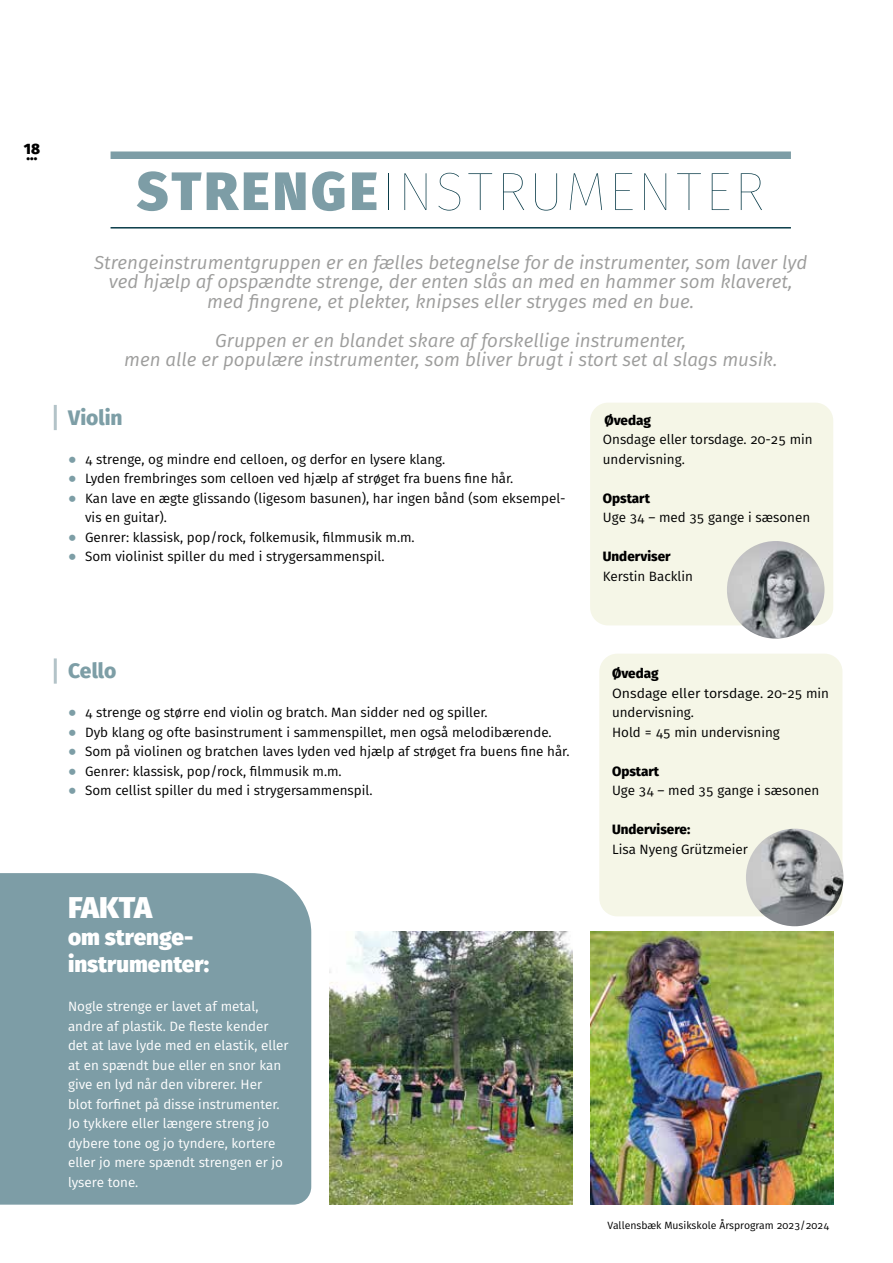
<style>
.page{position:relative;width:893px;height:1263px;background:#fff}
.page>*{position:absolute;margin:0;border:0;box-sizing:border-box;transform-origin:0 0}
.t1{font:54px "Fira Sans Hair";letter-spacing:.045em;color:#0a3c49}
.t2{font:800 30px "Fira Sans";letter-spacing:-.025em;color:#fff}
.t3{font:800 22.5px/27px "Fira Sans";color:#fff}
.t4{font:800 21px "Fira Sans";letter-spacing:-.005em;color:#7d9ea6}
.t5{font:italic 18.75px/19.5px "Fira Sans";color:#9d9d9c;text-align:center}
.t6{font:800 15px "Fira Sans";color:#000}
.t7{font:13.5px/19.5px "Fira Sans";color:#000}
.t8{font:13.5px/19.5px "Fira Sans";color:#fff}
.t9{font:13.5px/19.5px "Fira Sans";color:#000;scale:1.05 1}
.t10{font:800 13.5px "Fira Sans";color:#000}
.t11{font:10.5px "Fira Sans";color:#000}
.s1{font-family:"Fira Sans";font-weight:800;color:#7d9da6}
.s2{color:#7d9ea6}
</style>
<div class="page">
<div style="left:111px;top:151px;width:680px;height:8px;background:#7d9da6"></div>
<hr style="left:111px;top:227px;width:680px;height:2px;background:#0a3c49">
<hr style="left:54px;top:405px;width:3px;height:25px;background:#b3c3c8">
<hr style="left:54px;top:658px;width:3px;height:26px;background:#b3c3c8">
<div style="left:590px;top:403px;width:243px;height:222px;background:#f5f6e7;border-radius:18px"></div>
<img style="left:727px;top:541px;width:97px;height:98px;border-radius:49px">
<div style="left:599px;top:654px;width:243px;height:262px;background:#f5f6e7;border-radius:18px"></div>
<img style="left:746px;top:829px;width:97px;height:97px;border-radius:49px">
<img style="left:329px;top:932px;width:243px;height:273px">
<img style="left:590px;top:932px;width:243px;height:273px">
<div style="left:0;top:873px;width:311px;height:332px;background:#7d9da6"></div>
<p class="t6" style="left:24px;top:142px;width:18px">18...</p>
<h1 class="t1" style="left:137px;top:153px;width:629px"><span class="s1">STRENGE</span>INSTRUMENTER</h1>
<h3 class="t5" style="left:94px;top:252px;width:715px">Strengeinstrumentgruppen er en fælles betegnelse for de instrumenter, som laver lyd ved hjælp af opspændte strenge, der enten slås an med en hammer som klaveret, med fingrene, et plekter, knipses eller stryges med en bue.</h3>
<h3 class="t5" style="left:124px;top:330px;width:655px">Gruppen er en blandet skare af forskellige instrumenter,<br>men alle er populære instrumenter, som bliver brugt i stort set al slags musik.</h3>
<h3 class="t4" style="left:68px;top:399px;width:56px">Violin</h3>
<p class="t7" style="left:68px;top:449px;width:377px"><span class="s2">⦁</span> 4 strenge, og mindre end celloen, og derfor en lysere klang.</p>
<p class="t7" style="left:68px;top:468px;width:445px"><span class="s2">⦁</span> Lyden frembringes som celloen ved hjælp af strøget fra buens fine hår.</p>
<p class="t7" style="left:68px;top:488px;width:499px"><span class="s2">⦁</span> Kan lave en ægte glissando (ligesom basunen), har ingen bånd (som eksempel-</p>
<p class="t7" style="left:85px;top:507px;width:82px">vis en guitar).</p>
<p class="t7" style="left:68px;top:527px;width:347px"><span class="s2">⦁</span> Genrer: klassisk, pop/rock, folkemusik, filmmusik m.m.</p>
<p class="t7" style="left:68px;top:546px;width:317px"><span class="s2">⦁</span> Som violinist spiller du med i strygersammenspil.</p>
<p class="t10" style="left:604px;top:408px;width:48px">Øvedag</p>
<p class="t7" style="left:603px;top:429px;width:211px">Onsdage eller torsdage. 20-25 min undervisning.</p>
<p class="t10" style="left:603px;top:486px;width:49px">Opstart</p>
<p class="t7" style="left:603px;top:507px;width:209px">Uge 34 – med 35 gange i sæsonen</p>
<p class="t10" style="left:603px;top:545px;width:69px">Underviser</p>
<p class="t7" style="left:603px;top:566px;width:92px">Kerstin Backlin</p>
<h3 class="t4" style="left:68px;top:653px;width:50px">Cello</h3>
<p class="t7" style="left:68px;top:702px;width:502px"><span class="s2">⦁</span> 4 strenge og større end violin og bratch. Man sidder ned og spiller.<br><span class="s2">⦁</span> Dyb klang og ofte basinstrument i sammenspillet, men også melodibærende.<br><span class="s2">⦁</span> Som på violinen og bratchen laves lyden ved hjælp af strøget fra buens fine hår. <span class="s2">⦁</span> Genrer: klassisk, pop/rock, filmmusik m.m.<br><span class="s2">⦁</span> Som cellist spiller du med i strygersammenspil.</p>
<h2 class="t2" style="left:68px;top:881px;width:86px">FAKTA</h2>
<h3 class="t3" style="left:68px;top:922px;width:143px">om strenge&shy;instrumenter:</h3>
<p class="t8" style="left:68px;top:996px;width:222px">Nogle strenge er lavet af metal, andre af plastik. De fleste kender det at lave lyde med en elastik, eller at en spændt bue eller en snor kan give en lyd når den vibrerer. Her blot forfinet på disse instrumenter.<br>Jo tykkere eller længere streng jo dybere tone og jo tyndere, kortere eller jo mere spændt strengen er jo lysere tone.</p>
<p class="t10" style="left:612px;top:662px;width:48px">Øvedag</p>
<p class="t9" style="left:612px;top:683px;width:208px">Onsdage eller torsdage. 20-25 min undervisning.<br>Hold = 45 min undervisning</p>
<p class="t10" style="left:612px;top:759px;width:49px">Opstart</p>
<p class="t7" style="left:612px;top:780px;width:209px">Uge 34 – med 35 gange i sæsonen</p>
<p class="t10" style="left:612px;top:818px;width:80px">Undervisere:</p>
<p class="t7" style="left:612px;top:839px;width:137px">Lisa Nyeng Grützmeier</p>
<p class="t11" style="left:608px;top:1218px;width:223px">Vallensbæk Musikskole Årsprogram 2023/2024</p>
</div>
